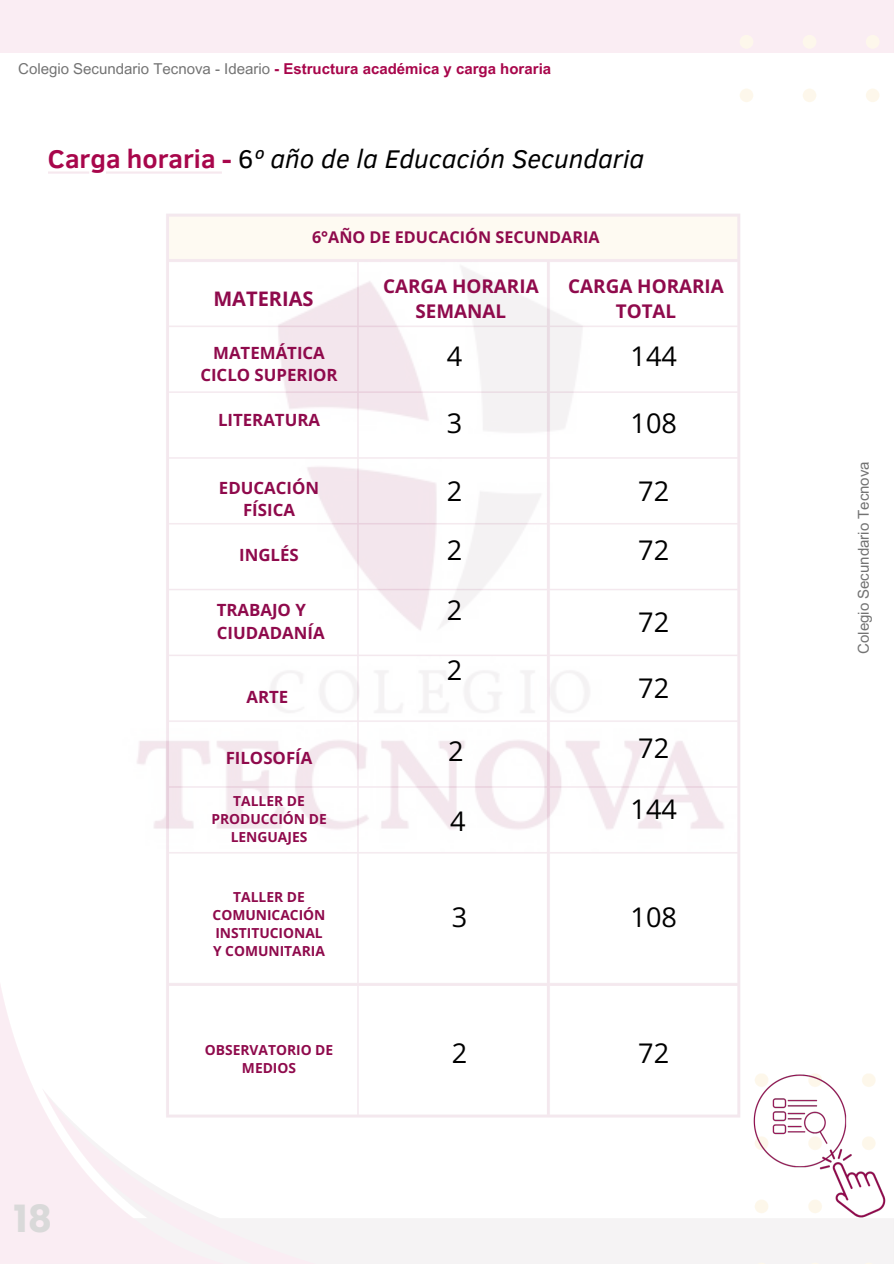
<style>
.page{position:relative;width:894px;height:1264px;background:#fff}
.page>*{position:absolute;margin:0;border:0;box-sizing:border-box;transform-origin:0 0}
.t1{font:700 37.5px "Poppins";color:#d9d9d9}
.t2{font:27.15px/59.7px "Open Sans";color:#000;text-align:justify}
.t3{font:italic 26.25px "Clear Sans";color:#000}
.t4{font:700 20.1px "Open Sans";color:#8f0a4c}
.t5{font:700 18.9px/24.8px "Open Sans";color:#8f0a4c;text-align:center}
.t6{font:700 16.8px/22.5px "Open Sans";color:#8f0a4c;text-align:center}
.t7{font:700 16.2px "Open Sans";color:#8f0a4c}
.t8{font:700 15px "Arial MT Pro";color:#a8064b}
.t9{font:15px "Arial MT Pro";color:#737373}
.t10{font:700 13.8px/18px "Open Sans";color:#8f0a4c;text-align:center}
.s1{font-weight:400;color:#737373}
.s2{font-weight:700;font-style:normal;color:#a8064b}
.s3{font-style:normal}
</style>
<div class="page">
<img style="left:0;top:0;width:892px;height:1263px">
<img style="left:746px;top:1067px;width:146px;height:157px">
<p class="t8" style="left:18px;top:63px;width:534px"><span class="s1">Colegio Secundario Tecnova - Ideario</span> - Estructura académica y carga horaria</p>
<h3 class="t3" style="left:48px;top:139px;width:597px"><span class="s2">Carga horaria -</span> <span class="s3">6</span>º año de la Educación Secundaria</h3>
<h1 class="t7" style="left:312px;top:225px;width:289px">6°AÑO DE EDUCACIÓN SECUNDARIA</h1>
<p class="t1" style="left:14px;top:1192px;width:40px">18</p>
<h3 class="t4" style="left:213px;top:284px;width:102px">MATERIAS</h3>
<h3 class="t6" style="left:200px;top:341px;width:139px">MATEMÁTICA<br>CICLO SUPERIOR</h3>
<h3 class="t6" style="left:218px;top:408px;width:104px">LITERATURA</h3>
<h2 class="t6" style="left:219px;top:476px;width:102px">EDUCACIÓN<br>FÍSICA</h2>
<h3 class="t6" style="left:239px;top:543px;width:61px">INGLÉS</h3>
<p class="t6" style="left:217px;top:598px;width:109px;text-align:left">TRABAJO Y<br>CIUDADANÍA</p>
<h2 class="t6" style="left:246px;top:685px;width:43px">ARTE</h2>
<h2 class="t6" style="left:226px;top:745px;width:88px">FILOSOFÍA</h2>
<h3 class="t10" style="left:211px;top:792px;width:117px">TALLER DE<br>PRODUCCIÓN DE<br>LENGUAJES</h3>
<h3 class="t10" style="left:212px;top:887px;width:114px">TALLER DE<br>COMUNICACIÓN<br>INSTITUCIONAL<br>Y COMUNITARIA</h3>
<h3 class="t10" style="left:205px;top:1040px;width:130px">OBSERVATORIO DE<br>MEDIOS</h3>
<h4 class="t5" style="left:383px;top:273px;width:157px">CARGA HORARIA<br>SEMANAL</h4>
<p class="t5" style="left:568px;top:273px;width:157px">CARGA HORARIA<br>TOTAL</p>
<h4 class="t2" style="left:446px;top:325px;width:17px">4</h4>
<h1 class="t2" style="left:630px;top:325px;width:48px">144</h1>
<h4 class="t2" style="left:446px;top:393px;width:17px">3</h4>
<h1 class="t2" style="left:630px;top:393px;width:48px">108</h1>
<h4 class="t2" style="left:446px;top:460px;width:17px">2<br>2<br>2<br>2</h4>
<h1 class="t2" style="left:638px;top:460px;width:32px">72<br>72</h1>
<h1 class="t2" style="left:638px;top:592px;width:32px">72</h1>
<h1 class="t2" style="left:638px;top:657px;width:32px">72</h1>
<h4 class="t2" style="left:448px;top:720px;width:17px">2</h4>
<h1 class="t2" style="left:638px;top:718px;width:32px">72</h1>
<p class="t2" style="left:450px;top:790px;width:17px">4</p>
<h1 class="t2" style="left:630px;top:778px;width:48px">144</h1>
<h1 class="t2" style="left:451px;top:886px;width:17px">3</h1>
<p class="t2" style="left:630px;top:886px;width:48px">108</p>
<p class="t2" style="left:451px;top:1022px;width:17px">2</p>
<p class="t2" style="left:638px;top:1022px;width:32px">72</p>
<h1 class="t9" style="left:857px;top:654px;width:194px;rotate:-90deg">Colegio Secundario Tecnova</h1>
</div>
